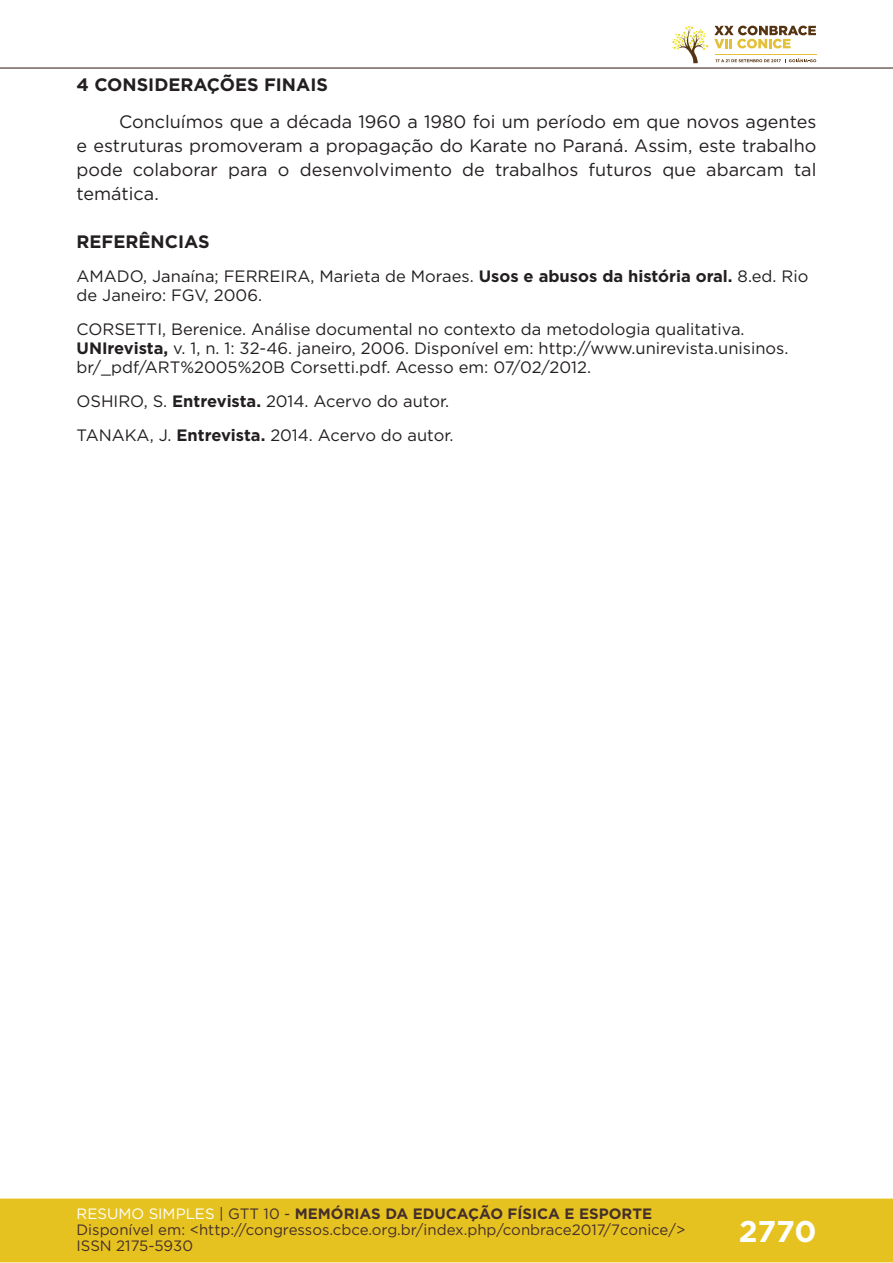
<style>
.page{position:relative;width:893px;height:1263px;background:#fff}
.page>*{position:absolute;margin:0;border:0;box-sizing:border-box;transform-origin:0 0}
.t1{font:700 30px "Gotham";color:#fff}
.t2{font:18px/24px "Gotham";color:#231f20;text-align:justify}
.t3{font:700 18px "Gotham";color:#231f20}
.t4{font:16.5px/18.9px "Gotham";color:#231f20}
.t5{font:15px/16px "Gotham";color:#462f2a}
.s1{font-weight:700}
.s2{color:#fff}
.s3{color:#442f2a}
.s4{font-weight:700;color:#442f2a}
</style>
<div class="page">
<div style="left:0;top:1198px;width:893px;height:64px;background:#e6c221;border:2px solid #e6c221"></div>
<hr style="left:0;top:67px;width:893px;height:2px;background:#442f2a">
<svg style="left:672px;top:26px;width:144px;height:37px"></svg>
<p class="t3" style="left:77px;top:73px;width:253px">4 CONSIDERAÇÕES FINAIS</p>
<p class="t2" style="left:77px;top:109px;width:741px;text-indent:43px">Concluímos que a década 1960 a 1980 foi um período em que novos agentes e estruturas promoveram a propagação do Karate no Paraná. Assim, este trabalho pode colaborar para o desenvolvimento de trabalhos futuros que abarcam tal temática.</p>
<p class="t3" style="left:77px;top:230px;width:135px">REFERÊNCIAS</p>
<p class="t4" style="left:77px;top:266px;width:733px">AMADO, Janaína; FERREIRA, Marieta de Moraes. <span class="s1">Usos e abusos da história oral.</span> 8.ed. Rio de Janeiro: FGV, 2006.</p>
<p class="t4" style="left:77px;top:319px;width:713px">CORSETTI, Berenice. Análise documental no contexto da metodologia qualitativa.<br><span class="s1">UNIrevista,</span> v. 1, n. 1: 32-46. janeiro, 2006. Disponível em: http://www.unirevista.unisinos. br/_pdf/ART%2005%20B Corsetti.pdf. Acesso em: 07/02/2012.</p>
<p class="t4" style="left:77px;top:384px;width:379px;line-height:33.9px">OSHIRO, S. <span class="s1">Entrevista.</span> 2014. Acervo do autor.<br>TANAKA, J. <span class="s1">Entrevista.</span> 2014. Acervo do autor.</p>
<p class="t5" style="left:77px;top:1205px;width:610px"><span class="s2">RESUMO SIMPLES</span> <span class="s3">| GTT 10 -</span> <span class="s4">MEMÓRIAS DA EDUCAÇÃO FÍSICA E ESPORTE<br></span>Disponível em: &lt;http://congressos.cbce.org.br/index.php/conbrace2017/7conice/&gt;<br>ISSN 2175-5930</p>
<h1 class="t1" style="left:739px;top:1212px;width:79px">2770</h1>
</div>
